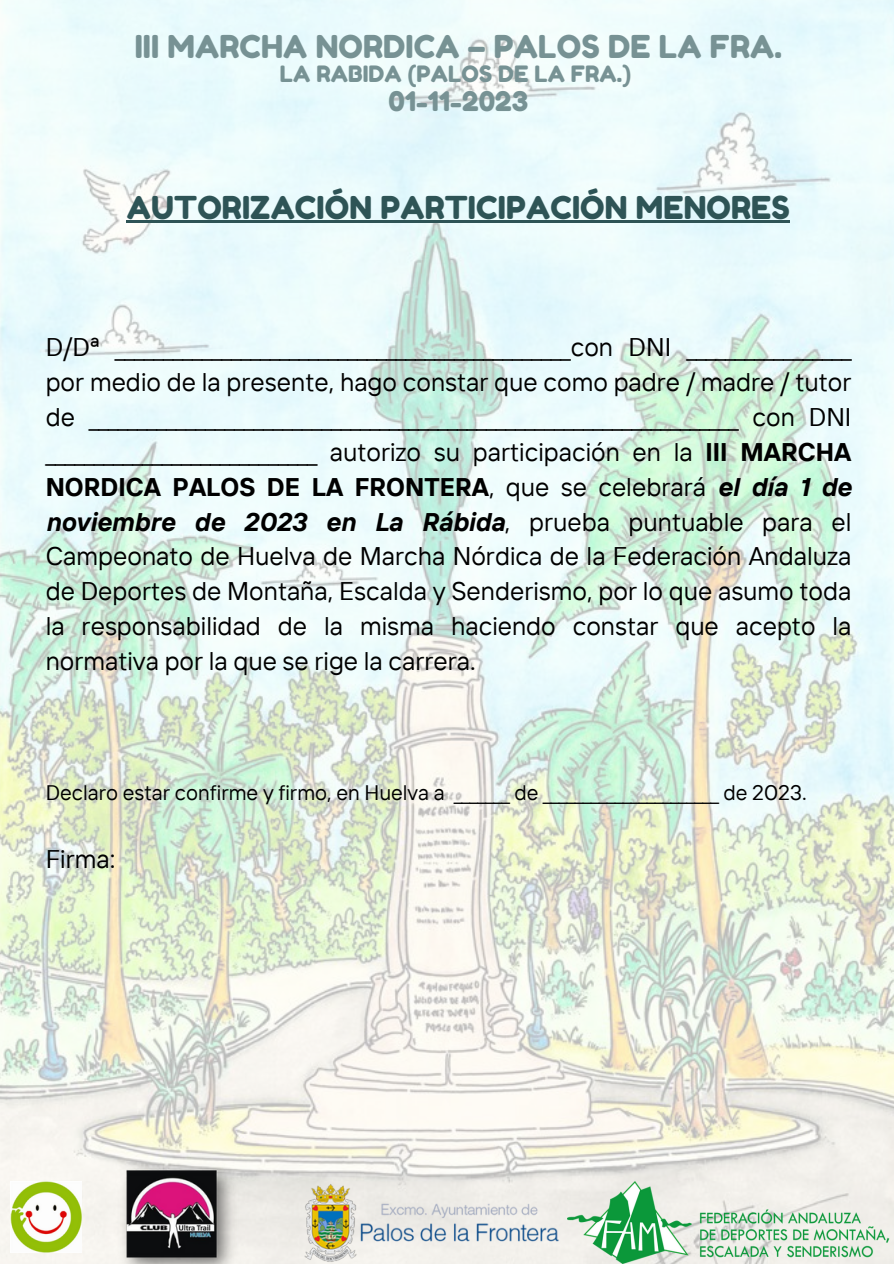
<style>
.page{position:relative;width:894px;height:1264px;background:#fff}
.page>*{position:absolute;margin:0;border:0;box-sizing:border-box;transform-origin:0 0}
.t1{font:31.5px "Fredoka One";letter-spacing:.005em;color:#2e5456}
.t2{font:31.5px "Fredoka One";letter-spacing:.005em;color:#779294}
.t3{font:27px "Fredoka One";letter-spacing:.005em;color:#779294}
.t4{font:25.5px/34.8px "TT Interphases";color:#000;text-align:justify}
.t5{font:22.5px "Fredoka One";letter-spacing:.005em;color:#779294}
.t6{font:21px "TT Interphases";color:#000}
.s1{font-weight:700}
.s2{font-weight:700;font-style:italic}
</style>
<div class="page">
<img style="left:0;top:0;width:893px;height:1263px">
<img style="left:595px;top:1181px;width:298px;height:82px">
<img style="left:10px;top:1181px;width:71px;height:71px">
<img style="left:275px;top:1165px;width:320px;height:98px">
<img style="left:116px;top:1159px;width:124px;height:104px">
<hr style="left:127px;top:221px;width:662px;height:2px;background:#2e5456">
<p class="t2" style="left:135px;top:27px;width:648px">III MARCHA NORDICA – PALOS DE LA FRA.</p>
<p class="t5" style="left:280px;top:61px;width:352px">LA RABIDA (PALOS DE LA FRA.)</p>
<p class="t3" style="left:388px;top:84px;width:141px">01-11-2023</p>
<p class="t1" style="left:127px;top:188px;width:664px">AUTORIZACIÓN PARTICIPACIÓN MENORES</p>
<p class="t4" style="left:46px;top:329px;width:807px">D/Dª _______________________________________________con DNI _________________ por medio de la presente, hago constar que como padre / madre / tutor de ___________________________________________________________________ con DNI ____________________________ autorizo su participación en la <span class="s1">III MARCHA NORDICA PALOS DE LA FRONTERA</span>, que se celebrará <span class="s2">el día 1 de noviembre de 2023 en La Rábida</span>, prueba puntuable para el Campeonato de Huelva de Marcha Nórdica de la Federación Andaluza de Deportes de Montaña, Escalda y Senderismo, por lo que asumo toda la responsabilidad de la misma haciendo constar que acepto la normativa por la que se rige la carrera.</p>
<p class="t6" style="left:46px;top:778px;width:762px">Declaro estar confirme y firmo, en Huelva a _______ de ______________________ de 2023.</p>
<p class="t4" style="left:46px;top:841px;width:71px">Firma:</p>
</div>
